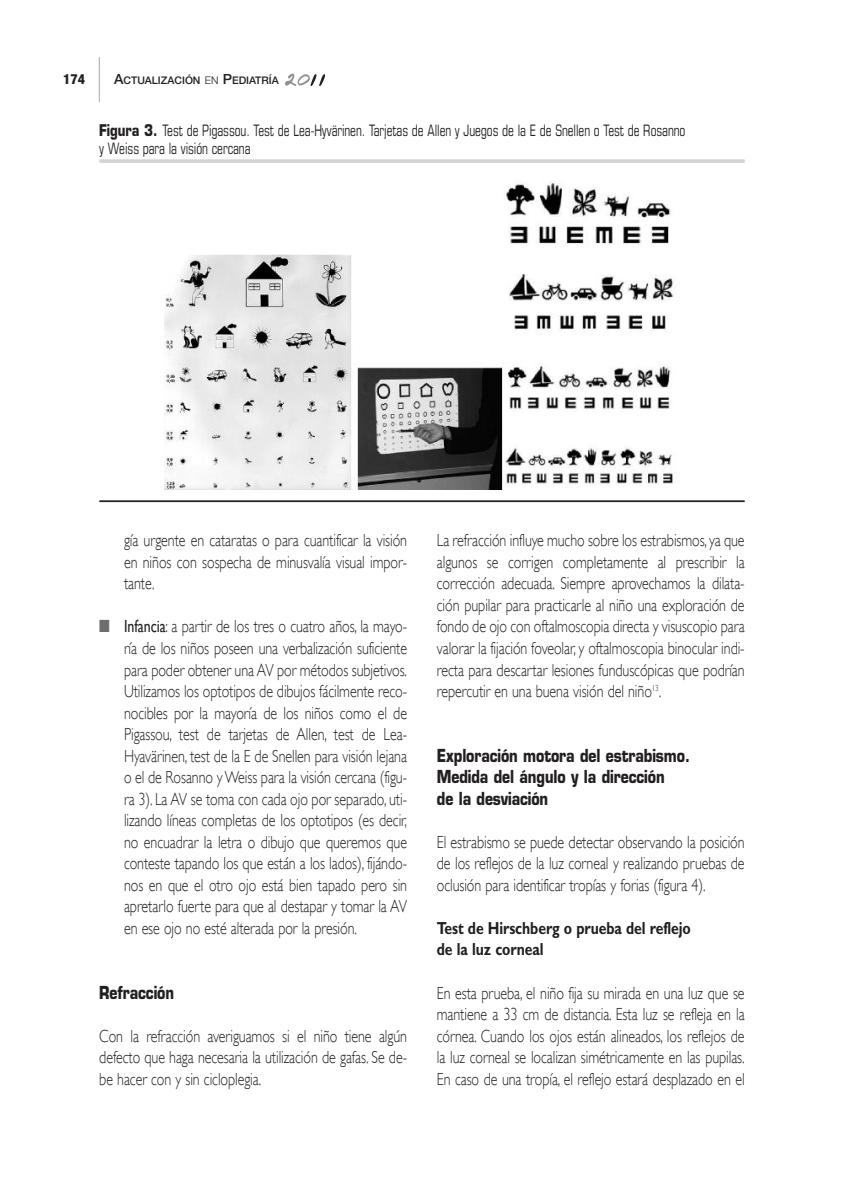
<style>
.page{position:relative;width:844px;height:1191px;background:#fff}
.page>*{position:absolute;margin:0;border:0;box-sizing:border-box;transform-origin:0 0}
.t1{font:300 17.5px/21.5px "Gill Sans";letter-spacing:-.005em;color:#231f20;text-align:justify;scale:.8 1}
.t2{font:700 17.5px/21.5px "Eurostile";letter-spacing:-.005em;color:#231f20;scale:.8 1}
.t3{font:700 17.5px/21.5px "Gill Sans";letter-spacing:-.005em;color:#231f20;scale:.8 1}
.t4{font:condensed 15.75px/18.6px "Eurostile";letter-spacing:-.005em;color:#231f20;scale:.8 1}
.t5{font:800 condensed 14px "Helvetica Neue";color:#231f20}
.t6{font:500 10.5px "Helvetica Neue";color:#231f20}
.s1{font-size:14px}
.s2{font-weight:300}
.s3{font-weight:700;font-stretch:normal}
.s4{color:#6c6d70}
.s5{font-weight:400}
</style>
<div class="page">
<hr style="left:99px;top:57px;width:1px;height:45px;background:#a8a9ad">
<svg style="left:285px;top:74px;width:40px;height:12px"></svg>
<hr style="left:99px;top:159px;width:645px;height:4px;background:#d8d9da">
<hr style="left:99px;top:500px;width:645px;height:2px;background:#231f20">
<img style="left:165px;top:182px;width:511px;height:307px">
<p class="t5" style="left:63px;top:74px;width:23px">174</p>
<p class="t6" style="left:114px;top:77px;width:166px"><span class="s1">A</span>CTUALIZACIÓN <span class="s2">EN</span> <span class="s1">P</span>EDIATRÍA</p>
<p class="t4" style="left:99px;top:122px;width:734px"><span class="s3">Figura 3.</span> Test de Pigassou. Test de Lea-Hyvärinen. Tarjetas de Allen y Juegos de la E de Snellen o Test de Rosanno y Weiss para la visión cercana</p>
<p class="t1" style="left:124px;top:530px;width:355px">gía urgente en cataratas o para cuantificar la visión en niños con sospecha de minusvalía visual impor&shy;tante.</p>
<p class="t1" style="left:124px;top:616px;width:355px;text-indent:-25px"><span class="s4">■</span> <span class="s5">Infancia</span>: a partir de los tres o cuatro años, la mayo&shy;ría de los niños poseen una verbalización suficiente para poder obtener una AV por métodos subjetivos.<br>Utilizamos los optotipos de dibujos fácilmente reco&shy;nocibles por la mayoría de los niños como el de Pigassou, test de tarjetas de Allen, test de Lea-Hyavärinen, test de la E de Snellen para visión lejana o el de Rosanno y Weiss para la visión cercana (figu&shy;ra 3). La AV se toma con cada ojo por separado, uti&shy;lizando líneas completas de los optotipos (es decir, no encuadrar la letra o dibujo que queremos que conteste tapando los que están a los lados), fijándo&shy;nos en que el otro ojo está bien tapado pero sin apretarlo fuerte para que al destapar y tomar la AV en ese ojo no esté alterada por la presión.</p>
<p class="t2" style="left:99px;top:983px;width:95px">Refracción</p>
<p class="t1" style="left:99px;top:1025px;width:386px">Con la refracción averiguamos si el niño tiene algún defecto que haga necesaria la utilización de gafas. Se de&shy;be hacer con y sin cicloplegia.</p>
<p class="t1" style="left:437px;top:530px;width:386px">La refracción influye mucho sobre los estrabismos, ya que algunos se corrigen completamente al prescribir la corrección adecuada. Siempre aprovechamos la dilata&shy;ción pupilar para practicarle al niño una exploración de fondo de ojo con oftalmoscopia directa y visuscopio para valorar la fijación foveolar, y oftalmoscopia binocular indi&shy;recta para descartar lesiones funduscópicas que podrían repercutir en una buena visión del niño<sup>13</sup>.</p>
<p class="t2" style="left:437px;top:746px;width:318px">Exploración motora del estrabismo.<br>Medida del ángulo y la dirección<br>de la desviación</p>
<p class="t1" style="left:437px;top:831px;width:386px">El estrabismo se puede detectar observando la posición de los reflejos de la luz corneal y realizando pruebas de oclusión para identificar tropías y forias (figura 4).</p>
<p class="t3" style="left:437px;top:919px;width:319px">Test de Hirschberg o prueba del reflejo de la luz corneal</p>
<p class="t1" style="left:437px;top:982px;width:386px">En esta prueba, el niño fija su mirada en una luz que se mantiene a 33 cm de distancia. Esta luz se refleja en la córnea. Cuando los ojos están alineados, los reflejos de la luz corneal se localizan simétricamente en las pupilas.<br>En caso de una tropía, el reflejo estará desplazado en el</p>
</div>
